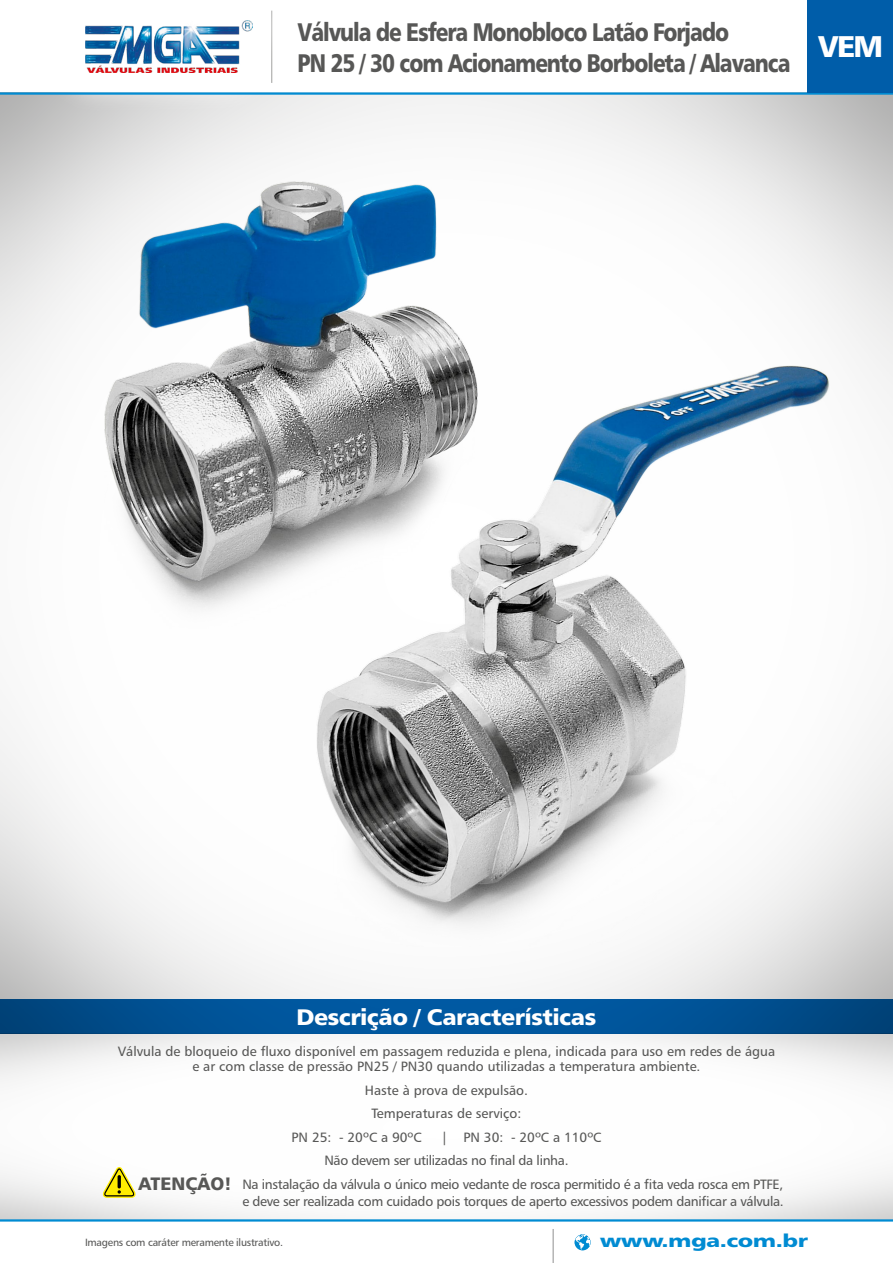
<style>
.page{position:relative;width:893px;height:1263px;background:#fff}
.page>*{position:absolute;margin:0;border:0;box-sizing:border-box;transform-origin:0 0}
.t1{font:30px "Humanist 777 BT Black B";color:#fff}
.t2{font:25.5px/30.6px "Humanist 777 BT Black B";letter-spacing:-.05em;color:#575756;scale:.83 1}
.t3{font:22.5px "Humanist 777 BT Black B";letter-spacing:-.025em;color:#fff;scale:1.05 1}
.t4{font:18px "Humanist 777 BT Black B";letter-spacing:-.025em;color:#008bd2;scale:1.3 1}
.t5{font:13.5px/15px "Humanist 777 BT Roman B";color:#575756;text-align:center}
.t6{font:13.5px "Humanist 777 BT Roman B";letter-spacing:-.025em;color:#575756}
.t7{font:10.5px "Humanist 777 BT Roman B";letter-spacing:-.025em;color:#575756}
.s1{font-family:"Humanist 777 BT Black B";font-size:18px}
</style>
<div class="page">
<img style="left:0;top:95px;width:893px;height:1124px">
<svg style="left:0;top:999px;width:893px;height:34px;background:#005193"></svg>
<svg style="left:43px;top:10px;width:250px;height:104px"></svg>
<img style="left:85px;top:20px;width:167px;height:52px">
<svg style="left:575px;top:1234px;width:15px;height:15px"></svg>
<hr style="left:553px;top:1229px;width:1px;height:34px;background:#9d9d9c">
<hr style="left:0;top:92px;width:893px;height:3px;background:#008bd2">
<hr style="left:0;top:1219px;width:893px;height:2px;background:#008bd2">
<div style="left:808px;top:0;width:85px;height:92px;background:#005da9"></div>
<img style="left:317px;top:365px;width:512px;height:581px">
<img style="left:104px;top:181px;width:374px;height:448px">
<svg style="left:103px;top:1167px;width:33px;height:31px"></svg>
<h2 class="t2" style="left:298px;top:17px;width:595px">Válvula de Esfera Monobloco Latão Forjado<br>PN 25 / 30 com Acionamento Borboleta / Alavanca</h2>
<h1 class="t1" style="left:818px;top:27px;width:67px">VEM</h1>
<h3 class="t3" style="left:297px;top:1003px;width:287px">Descrição / Características</h3>
<p class="t5" style="left:118px;top:1044px;width:659px">Válvula de bloqueio de fluxo disponível em passagem reduzida e plena, indicada para uso em redes de água e ar com classe de pressão PN25 / PN30 quando utilizadas a temperatura ambiente.</p>
<p class="t5" style="left:365px;top:1082px;width:165px">Haste à prova de expulsão.</p>
<p class="t5" style="left:372px;top:1106px;width:151px">Temperaturas de serviço:</p>
<p class="t5" style="left:291px;top:1129px;width:132px">PN 25: - 20ºC a 90ºC</p>
<p class="t5" style="left:441px;top:1129px;width:162px">| PN 30: - 20ºC a 110ºC</p>
<p class="t6" style="left:324px;top:1152px;width:246px">Não devem ser utilizadas no final da linha.</p>
<p class="t6" style="left:138px;top:1176px;width:646px"><span class="s1">ATENÇÃO!</span> Na instalação da válvula o único meio vedante de rosca permitido é a fita veda rosca em PTFE,</p>
<p class="t6" style="left:242px;top:1192px;width:543px">e deve ser realizada com cuidado pois torques de aperto excessivos podem danificar a válvula.</p>
<p class="t7" style="left:85px;top:1236px;width:199px">Imagens com caráter meramente ilustrativo.</p>
<h3 class="t4" style="left:600px;top:1229px;width:162px">www.mga.com.br</h3>
</div>
